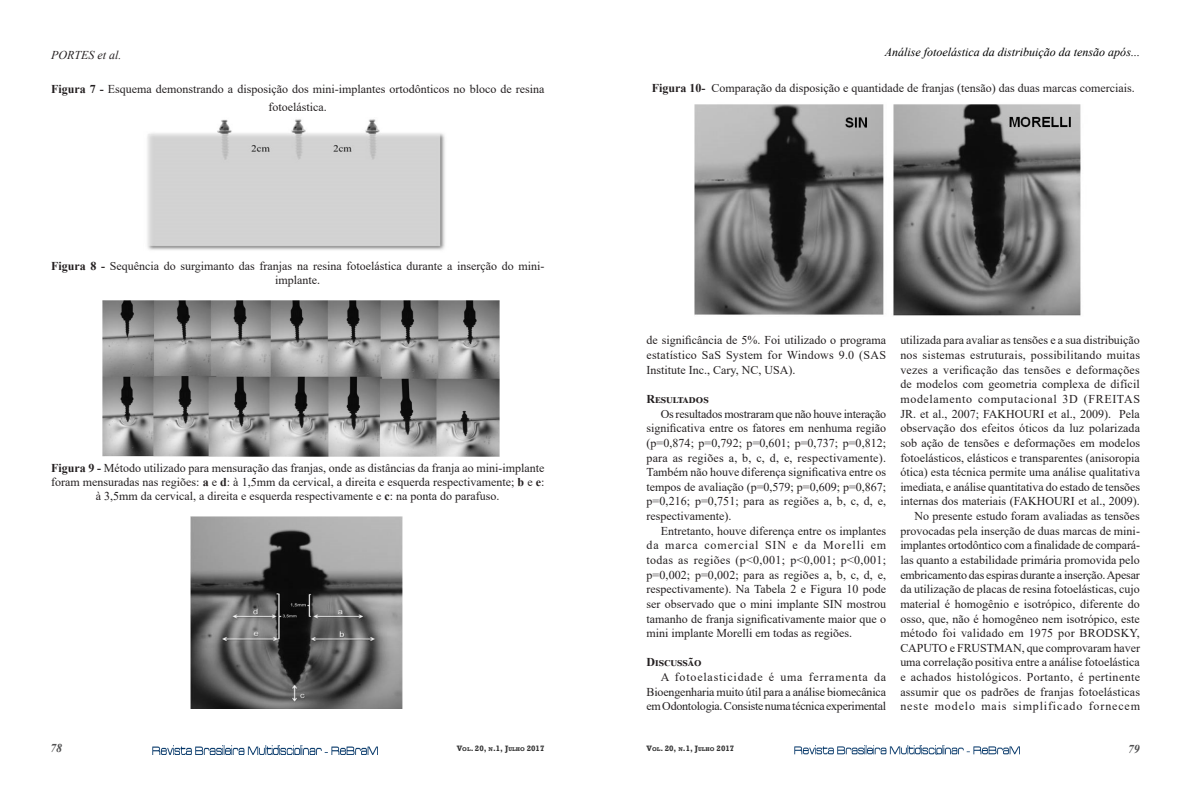
<style>
.page{position:relative;width:1191px;height:794px;background:#fff}
.page>*{position:absolute;margin:0;border:0;box-sizing:border-box;transform-origin:0 0}
.Corpo_do_texto{font:12px/14.6px "Times New Roman";color:#231f20;text-align:justify}
.Forma_Livre_A{font:12px/14.4px "Times New Roman";color:#231f20;text-align:center}
.t1{font:italic 12px "Times New Roman";color:#000}
.t2{font:italic 12px "Times New Roman";color:#231f20}
.Corpo_do_texto-2{font:700 12px "Times New Roman";letter-spacing:.025em;color:#231f20}
.Título_do_trabalho{font:700 12px "Times New Roman";color:#231f20}
.t3{font:italic 700 12px "Times New Roman";color:#4f4f50}
.t4{font:700 8px "Rockwell";color:#333}
.s1{font-weight:700}
.s2{font-size:5.6px}
</style>
<div class="page">
<img style="left:794px;top:745px;width:225px;height:9px">
<img style="left:152px;top:745px;width:226px;height:10px">
<img style="left:695px;top:104px;width:386px;height:212px">
<img style="left:102px;top:300px;width:397px;height:156px">
<img style="left:190px;top:516px;width:213px;height:192px">
<img style="left:147px;top:119px;width:298px;height:131px">
<p class="t2" style="left:51px;top:47px;width:72px">PORTES et al.</p>
<p class="t1" style="left:885px;top:44px;width:257px">Análise fotoelástica da distribuição da tensão após...</p>
<p class="Forma_Livre_A" style="left:51px;top:80px;width:495px;line-height:18px"><span class="s1">Figura 7 -</span> Esquema demonstrando a disposição dos mini-implantes ortodônticos no bloco de resina fotoelástica.</p>
<p class="Forma_Livre_A" style="left:51px;top:258px;width:495px"><span class="s1">Figura 8 -</span> Sequência do surgimanto das franjas na resina fotoelástica durante a inserção do mini&shy;implante.</p>
<p class="Forma_Livre_A" style="left:51px;top:460px;width:495px"><span class="s1">Figura 9 -</span> Método utilizado para mensuração das franjas, onde as distâncias da franja ao mini-implante foram mensuradas nas regiões: <span class="s1">a</span> e <span class="s1">d</span>: à 1,5mm da cervical, a direita e esquerda respectivamente; <span class="s1">b</span> e <span class="s1">e</span>: à 3,5mm da cervical, a direita e esquerda respectivamente e <span class="s1">c</span>: na ponta do parafuso.</p>
<p class="Forma_Livre_A" style="left:652px;top:81px;width:484px"><span class="s1">Figura 10-</span> Comparação da disposição e quantidade de franjas (tensão) das duas marcas comerciais.</p>
<p class="Corpo_do_texto" style="left:646px;top:333px;width:241px">de significância de 5%. Foi utilizado o programa estatístico SaS System for Windows 9.0 (SAS Institute Inc., Cary, NC, USA).</p>
<p class="Corpo_do_texto-2" style="left:646px;top:390px;width:64px">Resultados</p>
<p class="Corpo_do_texto" style="left:646px;top:406px;width:241px;text-indent:14px">Os resultados mostraram que não houve interação significativa entre os fatores em nenhuma região (p=0,874; p=0,792; p=0,601; p=0,737; p=0,812; para as regiões a, b, c, d, e, respectivamente).<br>Também não houve diferença significativa entre os tempos de avaliação (p=0,579; p=0,609; p=0,867; p=0,216; p=0,751; para as regiões a, b, c, d, e, respectivamente).</p>
<p class="Corpo_do_texto" style="left:646px;top:523px;width:241px;text-indent:14px">Entretanto, houve diferença entre os implantes da marca comercial SIN e da Morelli em todas as regiões (p&lt;0,001; p&lt;0,001; p&lt;0,001; p=0,002; p=0,002; para as regiões a, b, c, d, e, respectivamente). Na Tabela 2 e Figura 10 pode ser observado que o mini implante SIN mostrou tamanho de franja significativamente maior que o mini implante Morelli em todas as regiões.</p>
<p class="Título_do_trabalho" style="left:646px;top:654px;width:57px">Discussão</p>
<p class="Corpo_do_texto" style="left:646px;top:669px;width:241px;text-indent:14px">A fotoelasticidade é uma ferramenta da Bioengenharia muito útil para a análise biomecânica em Odontologia. Consiste numa técnica experimental</p>
<p class="Corpo_do_texto" style="left:900px;top:333px;width:241px">utilizada para avaliar as tensões e a sua distribuição nos sistemas estruturais, possibilitando muitas vezes a verificação das tensões e deformações de modelos com geometria complexa de difícil modelamento computacional 3D (FREITAS JR. et al., 2007; FAKHOURI et al., 2009). Pela observação dos efeitos óticos da luz polarizada sob ação de tensões e deformações em modelos fotoelásticos, elásticos e transparentes (anisoropia ótica) esta técnica permite uma análise qualitativa imediata, e análise quantitativa do estado de tensões internas dos materiais (FAKHOURI et al., 2009).</p>
<p class="Corpo_do_texto" style="left:900px;top:508px;width:241px;text-indent:14px">No presente estudo foram avaliadas as tensões provocadas pela inserção de duas marcas de mini&shy;implantes ortodôntico com a finalidade de compará&shy;las quanto a estabilidade primária promovida pelo embricamento das espiras durante a inserção. Apesar da utilização de placas de resina fotoelásticas, cujo material é homogênio e isotrópico, diferente do osso, que, não é homogêneo nem isotrópico, este método foi validado em 1975 por BRODSKY, CAPUTO e FRUSTMAN, que comprovaram haver uma correlação positiva entre a análise fotoelástica e achados histológicos. Portanto, é pertinente assumir que os padrões de franjas fotoelásticas neste modelo mais simplificado fornecem</p>
<p class="t3" style="left:50px;top:740px;width:13px">78</p>
<p class="t4" style="left:457px;top:744px;width:89px">V<span class="s2">OL</span>. 20, <span class="s2">N</span>.1, J<span class="s2">ULHO</span> 2017</p>
<p class="t4" style="left:646px;top:743px;width:89px">V<span class="s2">OL</span>. 20, <span class="s2">N</span>.1, J<span class="s2">ULHO</span> 2017</p>
<p class="t3" style="left:1128px;top:740px;width:13px">79</p>
</div>
